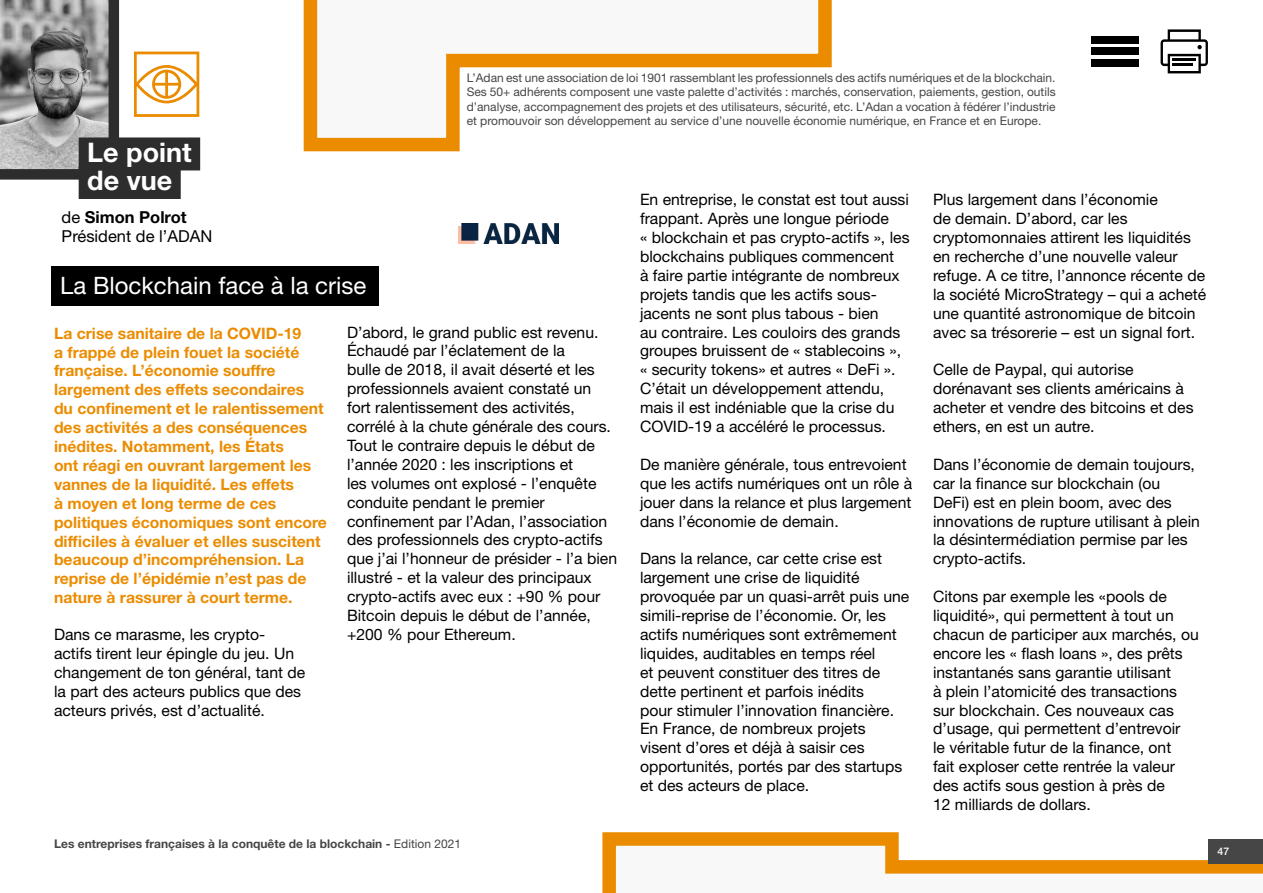
<style>
.page{position:relative;width:1263px;height:893px;background:#fff}
.page>*{position:absolute;margin:0;border:0;box-sizing:border-box;transform-origin:0 0}
.Point_de_Vue{font:700 27px "Helvetica Neue LT Std";color:#fff}
.T01_Point_de_Vue{font:24px "Helvetica Neue LT Std";color:#fff}
.Auteur_Point_de_vue{font:16.5px "Helvetica Neue LT Std";color:#000}
.Auteur_Point_de_vue-2{font:700 16.5px "Helvetica Neue LT Std";color:#000}
.Texte_Courant{font:15.75px/18.9px "Helvetica Neue LT Std";color:#000}
.Chapeau{font:700 15.75px/18.9px "Helvetica Neue LT Std";color:#eb8c00}
.Legende{font:12px/14.4px "Helvetica Neue LT Std";color:#464646;text-align:justify}
.t1{font:700 12px "Helvetica Neue LT Std";color:#464646}
.t2{font:500 10.5px "Helvetica Neue LT Std";color:#fff}
.s1{font-weight:400}
</style>
<div class="page">
<svg style="left:303px;top:0;width:529px;height:152px"></svg>
<svg style="left:602px;top:832px;width:661px;height:61px"></svg>
<img style="left:458px;top:224px;width:100px;height:20px">
<svg style="left:0;top:0;width:120px;height:185px;background:#8e8e8e"></svg>
<div style="left:79px;top:137px;width:121px;height:33px;background:#2d2d2d"></div>
<div style="left:79px;top:166px;width:102px;height:33px;background:#2d2d2d"></div>
<svg style="left:134px;top:52px;width:65px;height:65px"></svg>
<div style="left:52px;top:266px;width:327px;height:40px;background:#000"></div>
<div style="left:1091px;top:36px;width:47px;height:7px;background:#000"></div>
<div style="left:1091px;top:48px;width:47px;height:7px;background:#000"></div>
<div style="left:1091px;top:59px;width:47px;height:8px;background:#000"></div>
<svg style="left:1160px;top:29px;width:48px;height:44px"></svg>
<div style="left:1209px;top:839px;width:54px;height:24px;background:#464646"></div>
<p class="Legende" style="left:467px;top:70px;width:590px">L’Adan est une association de loi 1901 rassemblant les professionnels des actifs numériques et de la blockchain.<br>Ses 50+ adhérents composent une vaste palette d’activités : marchés, conservation, paiements, gestion, outils d’analyse, accompagnement des projets et des utilisateurs, sécurité, etc. L’Adan a vocation à fédérer l’industrie et promouvoir son développement au service d’une nouvelle économie numérique, en France et en Europe.</p>
<p class="Point_de_Vue" style="left:87px;top:136px;width:106px">Le point</p>
<p class="Point_de_Vue" style="left:87px;top:164px;width:87px">de vue</p>
<p class="Auteur_Point_de_vue-2" style="left:62px;top:207px;width:126px"><span class="s1">de</span> Simon Polrot</p>
<p class="Auteur_Point_de_vue" style="left:62px;top:227px;width:152px">Président de l’ADAN</p>
<p class="T01_Point_de_Vue" style="left:60px;top:271px;width:308px">La Blockchain face à la crise</p>
<p class="Chapeau" style="left:54px;top:323px;width:274px">La crise sanitaire de la COVID-19<br>a frappé de plein fouet la société française. L’économie souffre largement des effets secondaires du confinement et le ralentissement des activités a des conséquences inédites. Notamment, les États<br>ont réagi en ouvrant largement les vannes de la liquidité. Les effets<br>à moyen et long terme de ces politiques économiques sont encore difficiles à évaluer et elles suscitent beaucoup d’incompréhension. La reprise de l’épidémie n’est pas de nature à rassurer à court terme.</p>
<p class="Texte_Courant" style="left:54px;top:625px;width:253px">Dans ce marasme, les crypto&shy;actifs tirent leur épingle du jeu. Un changement de ton général, tant de la part des acteurs publics que des acteurs privés, est d’actualité.</p>
<p class="Texte_Courant" style="left:347px;top:322px;width:272px">D’abord, le grand public est revenu.<br>Échaudé par l’éclatement de la<br>bulle de 2018, il avait déserté et les professionnels avaient constaté un fort ralentissement des activités, corrélé à la chute générale des cours.<br>Tout le contraire depuis le début de l’année 2020 : les inscriptions et<br>les volumes ont explosé - l’enquête conduite pendant le premier confinement par l’Adan, l’association des professionnels des crypto-actifs que j’ai l’honneur de présider - l’a bien illustré - et la valeur des principaux crypto-actifs avec eux : +90 % pour Bitcoin depuis le début de l’année, +200 % pour Ethereum.</p>
<p class="t1" style="left:54px;top:836px;width:409px">Les entreprises françaises à la conquête de la blockchain - <span class="s1">Edition 2021</span></p>
<p class="Texte_Courant" style="left:640px;top:190px;width:271px">En entreprise, le constat est tout aussi frappant. Après une longue période<br>« blockchain et pas crypto-actifs », les blockchains publiques commencent<br>à faire partie intégrante de nombreux projets tandis que les actifs sous&shy;jacents ne sont plus tabous - bien<br>au contraire. Les couloirs des grands groupes bruissent de « stablecoins », « security tokens» et autres « DeFi ».<br>C’était un développement attendu, mais il est indéniable que la crise du COVID-19 a accéléré le processus.</p>
<p class="Texte_Courant" style="left:640px;top:455px;width:274px">De manière générale, tous entrevoient que les actifs numériques ont un rôle à jouer dans la relance et plus largement dans l’économie de demain.</p>
<p class="Texte_Courant" style="left:640px;top:549px;width:271px">Dans la relance, car cette crise est largement une crise de liquidité provoquée par un quasi-arrêt puis une simili-reprise de l’économie. Or, les actifs numériques sont extrêmement liquides, auditables en temps réel<br>et peuvent constituer des titres de dette pertinent et parfois inédits<br>pour stimuler l’innovation financière.<br>En France, de nombreux projets visent d’ores et déjà à saisir ces opportunités, portés par des startups et des acteurs de place.</p>
<p class="Texte_Courant" style="left:933px;top:190px;width:275px">Plus largement dans l’économie<br>de demain. D’abord, car les cryptomonnaies attirent les liquidités en recherche d’une nouvelle valeur refuge. A ce titre, l’annonce récente de la société MicroStrategy – qui a acheté une quantité astronomique de bitcoin avec sa trésorerie – est un signal fort.</p>
<p class="Texte_Courant" style="left:933px;top:360px;width:262px">Celle de Paypal, qui autorise dorénavant ses clients américains à acheter et vendre des bitcoins et des ethers, en est un autre.</p>
<p class="Texte_Courant" style="left:933px;top:455px;width:268px">Dans l’économie de demain toujours, car la finance sur blockchain (ou<br>DeFi) est en plein boom, avec des innovations de rupture utilisant à plein la désintermédiation permise par les crypto-actifs.</p>
<p class="Texte_Courant" style="left:933px;top:587px;width:267px">Citons par exemple les «pools de liquidité», qui permettent à tout un chacun de participer aux marchés, ou encore les « flash loans », des prêts instantanés sans garantie utilisant<br>à plein l’atomicité des transactions sur blockchain. Ces nouveaux cas d’usage, qui permettent d’entrevoir<br>le véritable futur de la finance, ont<br>fait exploser cette rentrée la valeur des actifs sous gestion à près de<br>12 milliards de dollars.</p>
<p class="t2" style="left:1217px;top:845px;width:13px">47</p>
</div>
